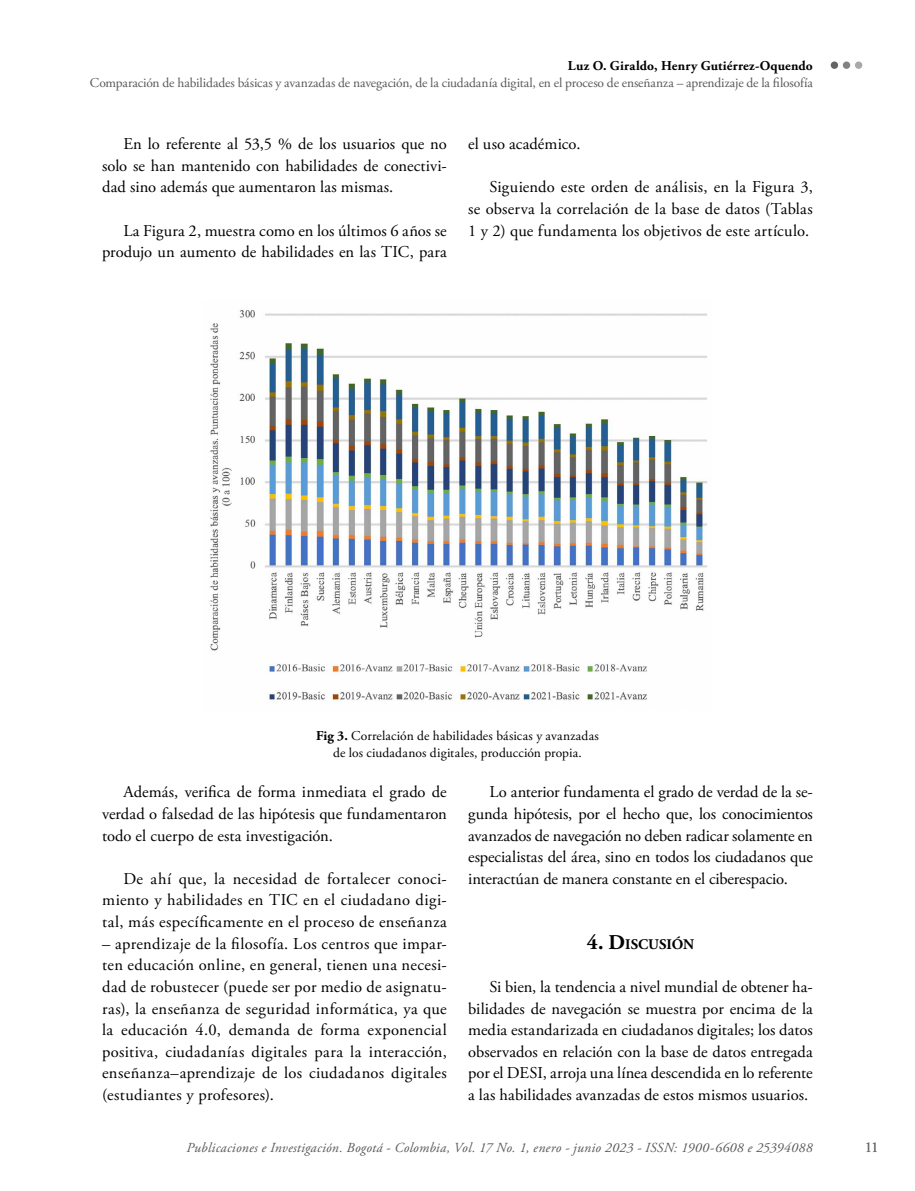
<style>
.page{position:relative;width:915px;height:1191px;background:#fff}
.page>*{position:absolute;margin:0;border:0;box-sizing:border-box;transform-origin:0 0}
.t1{font:16.5px/21.6px "Adobe Garamond Pro";letter-spacing:.005em;color:#000;text-align:justify}
.t2{font:15px "Adobe Garamond Pro";color:#6d6e71}
.t3{font:700 14.7px "Adobe Garamond Pro";letter-spacing:-.005em;color:#000}
.t4{font:italic 13.8px "Adobe Garamond Pro";letter-spacing:.02em;color:#58595b}
.t5{font:13.5px "Adobe Garamond Pro";letter-spacing:-.01em;color:#58595b}
.t6{font:13.5px/16.5px "Adobe Garamond Pro";letter-spacing:.005em;color:#000;text-align:center}
.t7{font:700 13.5px "Adobe Garamond Pro";letter-spacing:.015em;color:#000}
.s1{font-weight:700}
.s2{font-size:21px}
</style>
<div class="page">
<div style="left:830px;top:61px;width:7px;height:8px;background:#636466;border-radius:50%"></div>
<svg style="left:842px;top:61px;width:7px;height:8px"></svg>
<div style="left:854px;top:61px;width:8px;height:8px;background:#a7a9ac;border-radius:50%"></div>
<img style="left:210px;top:310px;width:497px;height:393px">
<p class="t7" style="left:567px;top:58px;width:246px">Luz O. Giraldo, Henry Gutiérrez-Oquendo</p>
<p class="t5" style="left:90px;top:75px;width:724px">Comparación de habilidades básicas y avanzadas de navegación, de la ciudadanía digital, en el proceso de enseñanza – aprendizaje de la filosofía</p>
<p class="t1" style="left:102px;top:134px;width:346px;text-indent:21px">En lo referente al 53,5 % de los usuarios que no solo se han mantenido con habilidades de conectivi&shy;dad sino además que aumentaron las mismas.</p>
<p class="t1" style="left:102px;top:220px;width:346px;text-align:right">La Figura 2, muestra como en los últimos 6 años se produjo un aumento de habilidades en las TIC, para</p>
<p class="t1" style="left:468px;top:134px;width:114px">el uso académico.</p>
<p class="t1" style="left:468px;top:177px;width:346px;text-indent:21px">Siguiendo este orden de análisis, en la Figura 3, se observa la correlación de la base de datos (Tablas 1 y 2) que fundamenta los objetivos de este artículo.</p>
<p class="t6" style="left:316px;top:728px;width:284px"><span class="s1">Fig 3.</span> Correlación de habilidades básicas y avanzadas de los ciudadanos digitales, producción propia.</p>
<p class="t1" style="left:102px;top:782px;width:346px;text-indent:21px">Además, verifica de forma inmediata el grado de verdad o falsedad de las hipótesis que fundamentaron todo el cuerpo de esta investigación.</p>
<p class="t1" style="left:102px;top:868px;width:346px;text-indent:21px">De ahí que, la necesidad de fortalecer conoci&shy;miento y habilidades en TIC en el ciudadano digi&shy;tal, más específicamente en el proceso de enseñanza</p>
<p class="t1" style="left:102px;top:933px;width:346px">– aprendizaje de la filosofía. Los centros que impar&shy;ten educación online, en general, tienen una necesi&shy;dad de robustecer (puede ser por medio de asignatu&shy;ras), la enseñanza de seguridad informática, ya que la educación 4.0, demanda de forma exponencial positiva, ciudadanías digitales para la interacción, enseñanza–aprendizaje de los ciudadanos digitales (estudiantes y profesores).</p>
<p class="t1" style="left:468px;top:782px;width:346px;text-indent:21px">Lo anterior fundamenta el grado de verdad de la se&shy;gunda hipótesis, por el hecho que, los conocimientos avanzados de navegación no deben radicar solamente en especialistas del área, sino en todos los ciudadanos que interactúan de manera constante en el ciberespacio.</p>
<p class="t3" style="left:586px;top:935px;width:109px"><span class="s2">4. D</span>ISCUSIÓN</p>
<p class="t1" style="left:468px;top:976px;width:346px;text-indent:21px">Si bien, la tendencia a nivel mundial de obtener ha&shy;bilidades de navegación se muestra por encima de la media estandarizada en ciudadanos digitales; los datos observados en relación con la base de datos entregada por el DESI, arroja una línea descendida en lo referente a las habilidades avanzadas de estos mismos usuarios.</p>
<p class="t4" style="left:186px;top:1139px;width:627px">Publicaciones e Investigación. Bogotá - Colombia, Vol. 17 No. 1, enero - junio 2023 - ISSN: 1900-6608 e 25394088</p>
<p class="t2" style="left:864px;top:1137px;width:15px">11</p>
</div>
